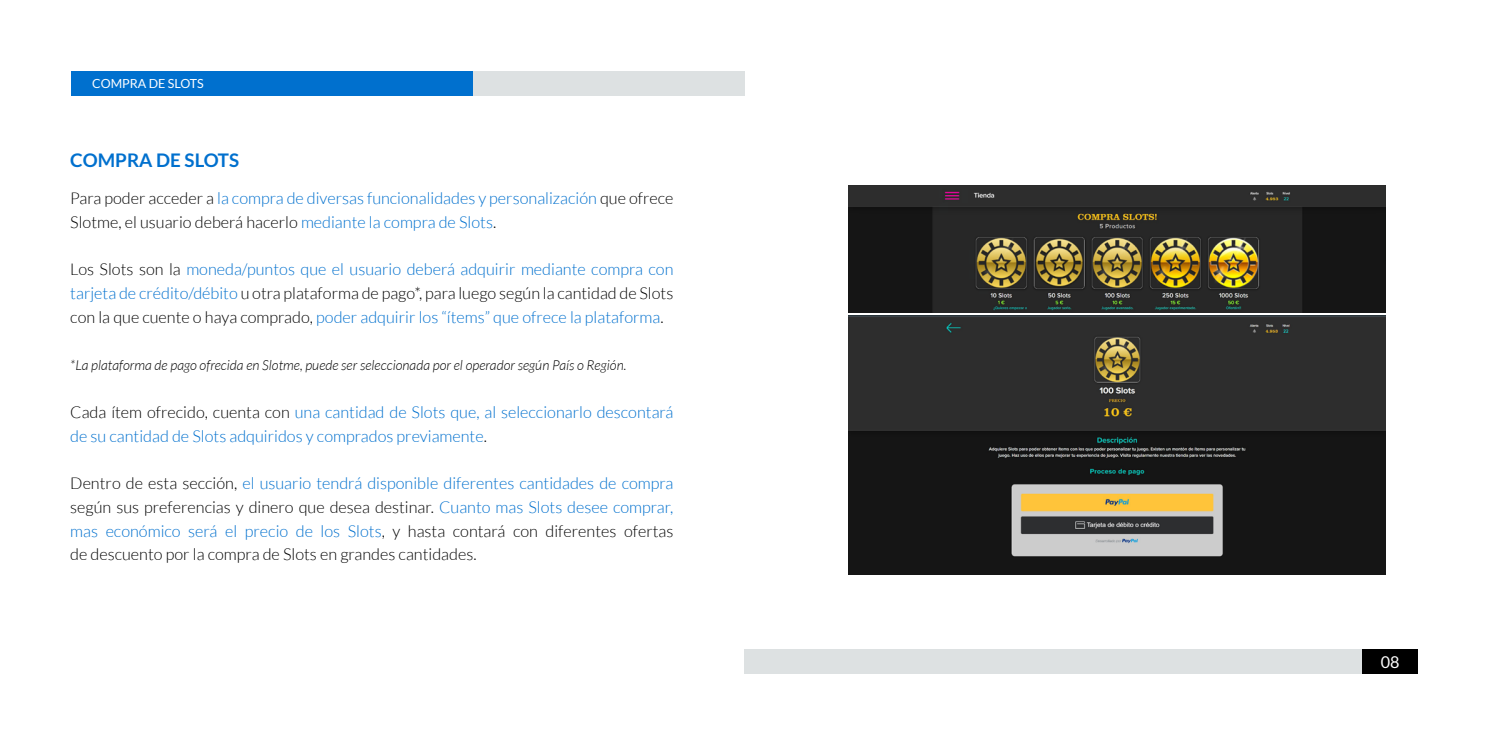
<style>
.page{position:relative;width:1489px;height:745px;background:#fff}
.page>*{position:absolute;margin:0;border:0;box-sizing:border-box;transform-origin:0 0}
.t1{font:700 18.75px "Lato";color:#0070ce}
.t2{font:300 16.25px/23.8px "Lato";color:#0070ce}
.t3{font:300 16.25px/23.8px "Lato";color:#000;text-align:justify}
.t4{font:16.25px "Lato";color:#fff}
.t5{font:italic 300 13.75px "Lato";color:#000}
.t6{font:12.5px "Lato";color:#fff}
.s1{color:#000}
.s2{color:#0070ce}
</style>
<div class="page">
<div style="left:1362px;top:648px;width:55px;height:25px;background:#000"></div>
<div style="left:744px;top:648px;width:618px;height:25px;background:#dde1e2"></div>
<div style="left:472px;top:71px;width:272px;height:25px;background:#dde1e2"></div>
<div style="left:71px;top:71px;width:401px;height:25px;background:#0070ce"></div>
<img style="left:848px;top:315px;width:537px;height:259px">
<img style="left:848px;top:185px;width:537px;height:127px">
<p class="t6" style="left:92px;top:77px;width:113px">COMPRA DE SLOTS</p>
<p class="t1" style="left:70px;top:150px;width:170px">COMPRA DE SLOTS</p>
<p class="t2" style="left:70px;top:186px;width:604px"><span class="s1">Para poder acceder a</span> la compra de diversas funcionalidades y personalización <span class="s1">que ofrece<br>Slotme, el usuario deberá hacerlo</span> mediante la compra de Slots<span class="s1">.</span></p>
<p class="t2" style="left:70px;top:257px;width:604px;text-align:justify"><span class="s1">Los Slots son la</span> moneda/puntos que el usuario deberá adquirir mediante compra con tarjeta de crédito/débito <span class="s1">u otra plataforma de pago*, para luego según la cantidad de Slots con la que cuente o haya comprado,</span> poder adquirir los “ítems” que ofrece la plataforma<span class="s1">.</span></p>
<p class="t5" style="left:70px;top:357px;width:557px">*La plataforma de pago ofrecida en Slotme, puede ser seleccionada por el operador según País o Región.</p>
<p class="t2" style="left:70px;top:400px;width:604px"><span class="s1">Cada ítem ofrecido, cuenta con</span> una cantidad de Slots que, al seleccionarlo descontará de su cantidad de Slots adquiridos y comprados previamente<span class="s1">.</span></p>
<p class="t3" style="left:70px;top:471px;width:604px">Dentro de esta sección, <span class="s2">el usuario tendrá disponible diferentes cantidades de compra </span>según sus preferencias y dinero que desea destinar. <span class="s2">Cuanto mas Slots desee comprar, mas económico será el precio de los Slots</span>, y hasta contará con diferentes ofertas de descuento por la compra de Slots en grandes cantidades.</p>
<p class="t4" style="left:1380px;top:652px;width:20px">08</p>
</div>
